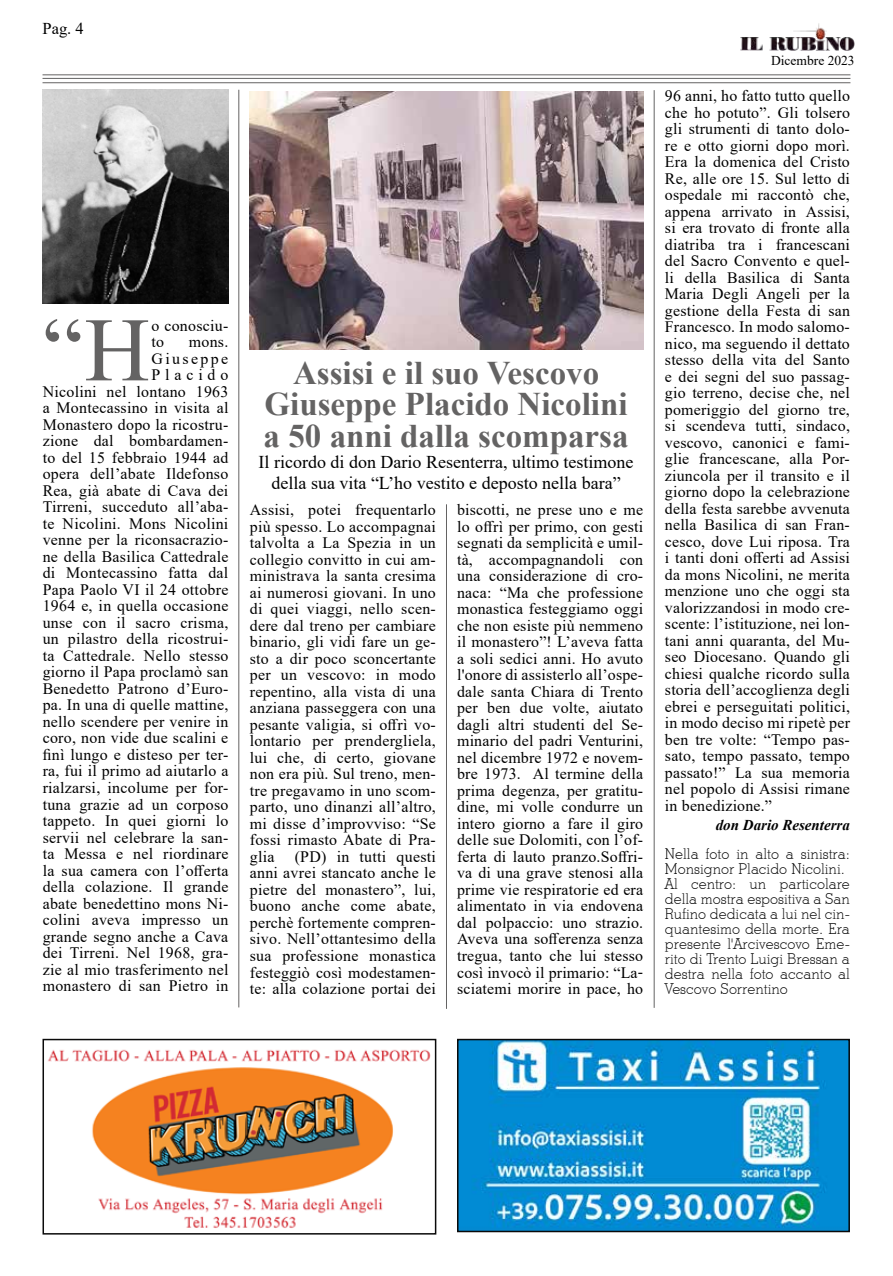
<style>
.page{position:relative;width:893px;height:1276px;background:#fff}
.page>*{position:absolute;margin:0;border:0;box-sizing:border-box;transform-origin:0 0}
.t1{font:90.6px "Times New Roman";color:#646363}
.t2{font:700 33px/31.5px "Times New Roman";color:#646363;text-align:center}
.t3{font:18px/21px "Times New Roman";color:#000;text-align:center}
.t4{font:16.5px "Times New Roman";color:#000}
.t5{font:15.9px/16.5px "Times New Roman";letter-spacing:.015em;color:#000;text-align:justify}
.t6{font:300 15px/15px "Stymie BT";color:#000}
.t7{font:italic 700 15px "Times New Roman";color:#000}
.t8{font:13.5px "Times New Roman";color:#000}
</style>
<div class="page">
<img style="left:741px;top:23px;width:114px;height:27px">
<hr style="left:43px;top:82px;width:807px;height:1px;background:#646363">
<hr style="left:43px;top:78px;width:807px;height:1px;background:#646363">
<hr style="left:43px;top:75px;width:807px;height:1px;background:#646363">
<img style="left:48px;top:1049px;width:383px;height:179px">
<div style="left:43px;top:1038px;width:393px;height:196px;border:2px solid #0a0a0a"></div>
<img style="left:43px;top:90px;width:185px;height:213px">
<hr style="left:238px;top:90px;width:1px;height:917px;background:#646363">
<hr style="left:654px;top:90px;width:1px;height:918px;background:#646363">
<hr style="left:446px;top:504px;width:1px;height:505px;background:#646363">
<img style="left:250px;top:91px;width:393px;height:258px">
<img style="left:460px;top:1041px;width:387px;height:188px">
<div style="left:457px;top:1038px;width:393px;height:194px;border:2px solid #0a0a0a"></div>
<p class="t4" style="left:43px;top:16px;width:43px">Pag. 4</p>
<h1 class="t1" style="left:43px;top:286px;width:109px">“H</h1>
<p class="t5" style="left:151px;top:317px;width:78px">o conosciu&shy;to</p>
<p class="t5" style="left:43px;top:333px;width:187px;text-align:right">mons.<br>Giuseppe<br>Placido<br>Nicolini nel lontano 1963 a Montecassino in visita al<br>Monastero dopo la ricostru&shy;zione dal bombardamen&shy;to del 15 febbraio 1944 ad opera dell’abate Ildefonso<br>Rea, già abate di Cava dei<br>Tirreni, succeduto all’aba&shy;te Nicolini. Mons Nicolini venne per la riconsacrazio&shy;ne della Basilica Cattedrale di Montecassino fatta dal<br>Papa Paolo VI il 24 ottobre<br>1964 e, in quella occasione unse con il sacro crisma, un pilastro della ricostrui&shy;ta Cattedrale. Nello stesso giorno il Papa proclamò san<br>Benedetto Patrono d’Euro&shy;pa. In una di quelle mattine, nello scendere per venire in coro, non vide due scalini e finì lungo e disteso per ter&shy;ra, fui il primo ad aiutarlo a rialzarsi, incolume per for&shy;tuna grazie ad un corposo tappeto. In quei giorni lo servii nel celebrare la san&shy;ta Messa e nel riordinare la sua camera con l’offerta della colazione. Il grande abate benedettino mons Ni&shy;colini aveva impresso un grande segno anche a Cava dei Tirreni. Nel 1968, gra&shy;zie al mio trasferimento nel monastero di san Pietro in</p>
<h2 class="t2" style="left:264px;top:356px;width:366px">Assisi e il suo Vescovo<br>Giuseppe Placido Nicolini a 50 anni dalla scomparsa</h2>
<p class="t3" style="left:259px;top:451px;width:376px">Il ricordo di don Dario Resenterra, ultimo testimone della sua vita “L’ho vestito e deposto nella bara”</p>
<p class="t5" style="left:250px;top:501px;width:188px">Assisi, potei frequentarlo più spesso. Lo accompagnai talvolta a La Spezia in un collegio convitto in cui am&shy;ministrava la santa cresima ai numerosi giovani. In uno di quei viaggi, nello scen&shy;dere dal treno per cambiare binario, gli vidi fare un ge&shy;sto a dir poco sconcertante per un vescovo: in modo repentino, alla vista di una anziana passeggera con una pesante valigia, si offrì vo&shy;lontario per prendergliela, lui che, di certo, giovane non era più. Sul treno, men&shy;tre pregavamo in uno scom&shy;parto, uno dinanzi all’altro, mi disse d’improvviso: “Se fossi rimasto Abate di Pra&shy;glia</p>
<p class="t5" style="left:457px;top:501px;width:188px">biscotti, ne prese uno e me lo offrì per primo, con gesti segnati da semplicità e umil&shy;tà, accompagnandoli con una considerazione di cro&shy;naca: “Ma che professione monastica festeggiamo oggi che non esiste più nemmeno il monastero”! L’aveva fatta a soli sedici anni. Ho avuto l'onore di assisterlo all’ospe&shy;dale santa Chiara di Trento per ben due volte, aiutato dagli altri studenti del Se&shy;minario del padri Venturini, nel dicembre 1972 e novem&shy;bre 1973. Al termine della prima degenza, per gratitu&shy;dine, mi volle condurre un intero giorno a fare il giro delle sue Dolomiti, con l’of&shy;ferta di lauto pranzo.Soffri&shy;va di una grave stenosi alla prime vie respiratorie ed era alimentato in via endovena dal polpaccio: uno strazio.<br>Aveva una sofferenza senza tregua, tanto che lui stesso così invocò il primario: “La&shy;sciatemi morire in pace, ho</p>
<p class="t5" style="left:250px;top:848px;width:188px;text-indent:45px">(PD) in tutti questi anni avrei stancato anche le pietre del monastero”, lui, buono anche come abate, perchè fortemente compren&shy;sivo. Nell’ottantesimo della sua professione monastica festeggiò così modestamen&shy;te: alla colazione portai dei</p>
<p class="t8" style="left:771px;top:51px;width:85px">Dicembre 2023</p>
<p class="t5" style="left:665px;top:87px;width:187px">96 anni, ho fatto tutto quello che ho potuto”. Gli tolsero gli strumenti di tanto dolo&shy;re e otto giorni dopo morì.<br>Era la domenica del Cristo Re, alle ore 15. Sul letto di ospedale mi raccontò che, appena arrivato in Assisi, si era trovato di fronte alla diatriba tra i francescani del Sacro Convento e quel&shy;li della Basilica di Santa Maria Degli Angeli per la gestione della Festa di san Francesco. In modo salomo&shy;nico, ma seguendo il dettato stesso della vita del Santo e dei segni del suo passag&shy;gio terreno, decise che, nel pomeriggio del giorno tre, si scendeva tutti, sindaco, vescovo, canonici e fami&shy;glie francescane, alla Por&shy;ziuncola per il transito e il giorno dopo la celebrazione della festa sarebbe avvenuta nella Basilica di san Fran&shy;cesco, dove Lui riposa. Tra i tanti doni offerti ad Assisi da mons Nicolini, ne merita menzione uno che oggi sta valorizzandosi in modo cre&shy;scente: l’istituzione, nei lon&shy;tani anni quaranta, del Mu&shy;seo Diocesano. Quando gli chiesi qualche ricordo sulla storia dell’accoglienza degli ebrei e perseguitati politici, in modo deciso mi ripetè per ben tre volte: “Tempo pas&shy;sato, tempo passato, tempo passato!” La sua memoria nel popolo di Assisi rimane in benedizione.”</p>
<p class="t6" style="left:665px;top:846px;width:186px">Nella foto in alto a sinistra:<br>Monsignor Placido Nicolini.<br>Al centro: un particolare della mostra espositiva a San<br>Rufino dedicata a lui nel cin&shy;quantesimo della morte. Era presente l'Arcivescovo Eme&shy;rito di Trento Luigi Bressan a destra nella foto accanto al<br>Vescovo Sorrentino</p>
<p class="t7" style="left:716px;top:815px;width:136px">don Dario Resenterra</p>
</div>
